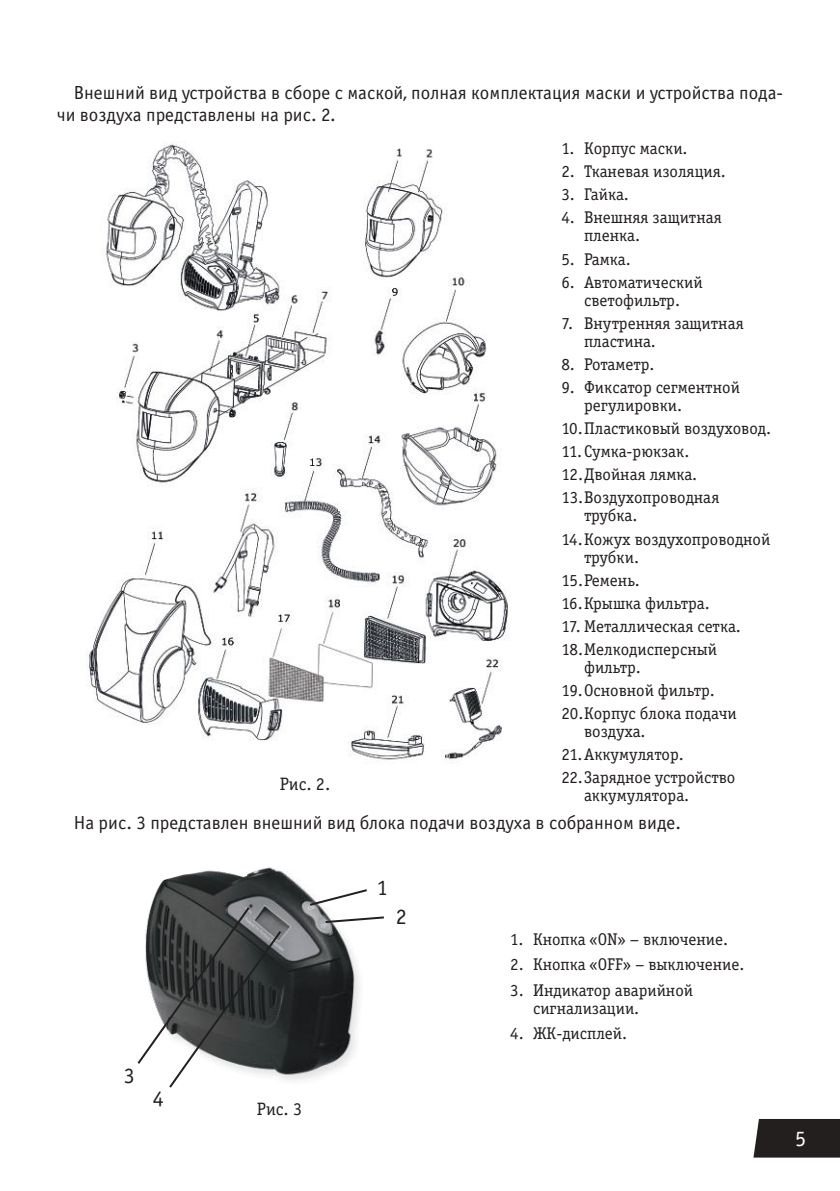
<style>
.page{position:relative;width:840px;height:1191px;background:#fff}
.page>*{position:absolute;margin:0;border:0;box-sizing:border-box;transform-origin:0 0}
.t1{font:22px "Officina Serif Book C";color:#241f1f}
.t2{font:22px "Officina Sans Book C";color:#fff}
.t3{font:19px/22px "Officina Sans Book C";color:#241f1f}
.t4{font:18px "Officina Serif Book C";color:#241f1f}
.t5{font:17px/23.2px "Officina Serif Book C";color:#241f1f}
</style>
<div class="page">
<div style="left:753px;top:1119px;width:86px;height:38px;background:#241f1f"></div>
<img style="left:89px;top:142px;width:420px;height:621px">
<img style="left:151px;top:867px;width:208px;height:214px">
<svg style="left:307px;top:887px;width:60px;height:20px"></svg>
<svg style="left:323px;top:915px;width:61px;height:9px"></svg>
<svg style="left:137px;top:905px;width:146px;height:183px"></svg>
<p class="t3" style="left:57px;top:82px;width:727px;text-indent:17px">Внешний вид устройства в сборе с маской, полная комплектация маски и устройства пода&shy;чи воздуха представлены на рис. 2.</p>
<p class="t5" style="left:561px;top:137px;width:128px">1. Корпус маски.</p>
<p class="t5" style="left:561px;top:160px;width:166px">2. Тканевая изоляция.</p>
<p class="t5" style="left:561px;top:183px;width:69px">3. Гайка.</p>
<p class="t5" style="left:583px;top:209px;width:139px;line-height:18px;text-indent:-23px">4. Внешняя защитная пленка.</p>
<p class="t5" style="left:561px;top:247px;width:71px">5. Рамка.</p>
<p class="t5" style="left:561px;top:273px;width:143px;line-height:18px;text-align:center">6. Автоматический светофильтр.</p>
<p class="t5" style="left:583px;top:314px;width:161px;line-height:18px;text-indent:-23px">7. Внутренняя защитная пластина.</p>
<p class="t5" style="left:561px;top:353px;width:95px">8. Ротаметр.</p>
<p class="t5" style="left:583px;top:378px;width:157px;line-height:18px;text-indent:-23px">9. Фиксатор сегментной регулировки.</p>
<p class="t5" style="left:561px;top:417px;width:211px">10.Пластиковый воздуховод.<br>11.Сумка-рюкзак.<br>12.Двойная лямка.<br>13.Воздухопроводная</p>
<p class="t5" style="left:561px;top:504px;width:210px;text-indent:23px">трубка.<br>14.Кожух воздухопроводной</p>
<p class="t5" style="left:561px;top:545px;width:150px;text-indent:23px">трубки.<br>15.Ремень.<br>16.Крышка фильтра.</p>
<p class="t5" style="left:561px;top:615px;width:181px">17. Металлическая сетка.<br>18.Мелкодисперсный</p>
<p class="t5" style="left:561px;top:656px;width:177px;text-indent:23px">фильтр.<br>19.Основной фильтр.<br>20.Корпус блока подачи</p>
<p class="t5" style="left:561px;top:720px;width:175px;text-indent:23px">воздуха.<br>21.Аккумулятор.<br>22.Зарядное устройство</p>
<p class="t5" style="left:583px;top:784px;width:107px">аккумулятора.</p>
<p class="t3" style="left:74px;top:812px;width:608px">На рис. 3 представлен внешний вид блока подачи воздуха в собранном виде.</p>
<p class="t4" style="left:279px;top:774px;width:52px">Рис. 2.</p>
<p class="t1" style="left:124px;top:1064px;width:13px">3</p>
<p class="t1" style="left:153px;top:1086px;width:12px">4</p>
<p class="t4" style="left:257px;top:1098px;width:47px">Рис. 3</p>
<p class="t1" style="left:376px;top:875px;width:12px">1</p>
<p class="t1" style="left:395px;top:904px;width:12px">2</p>
<p class="t5" style="left:510px;top:928px;width:219px">1. Кнопка «ON» – включение.</p>
<p class="t5" style="left:510px;top:953px;width:236px">2. Кнопка «OFF» – выключение.</p>
<p class="t5" style="left:532px;top:981px;width:161px;line-height:18px;text-indent:-23px">3. Индикатор аварийной сигнализации.</p>
<p class="t5" style="left:510px;top:1022px;width:118px">4. ЖК-дисплей.</p>
<p class="t2" style="left:794px;top:1126px;width:12px">5</p>
</div>
